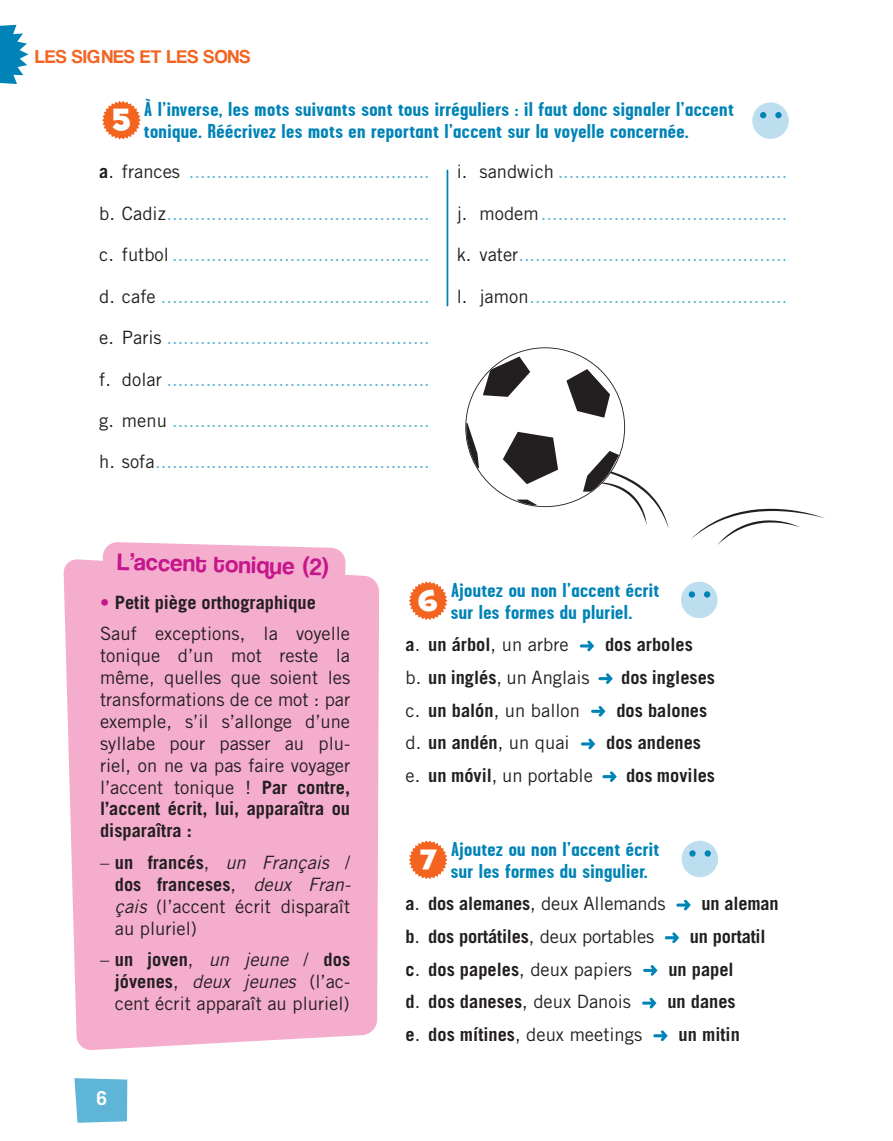
<style>
.page{position:relative;width:893px;height:1141px;background:#fff}
.page>*{position:absolute;margin:0;border:0;box-sizing:border-box;transform-origin:0 0}
.t1{font:29.75px "Grilled Cheese BTN";color:#fff}
.t2{font:24.5px "Coolvetica Rg";color:#c5168c}
.t3{font:700 20.12px/21.9px "Garage Gothic FB";letter-spacing:.015em;color:#0083b6;scale:1.2 1}
.t4{font:19.25px "Coolvetica Rg";letter-spacing:.02em;color:#f36421}
.t5{font:700 19.25px "Trade Gothic LT Std";color:#fff}
.t6{font:18.38px "Trade Gothic LT Std";color:#5eb5d7}
.t7{font:18.38px/21.9px "Trade Gothic LT Std";color:#231f20;text-align:justify}
.t8{font:700 18.38px/31.8px "Trade Gothic LT Std";color:#231f20}
.s1{font-weight:700;color:#231f20}
.s2{color:#231f20}
.s3{font-weight:400;color:#c5168c}
.s4{font-weight:400}
.s5{font-weight:700}
.s6{font-style:italic}
</style>
<div class="page">
<svg style="left:691px;top:508px;width:134px;height:37px"></svg>
<svg style="left:102px;top:101px;width:39px;height:39px"></svg>
<svg style="left:409px;top:581px;width:38px;height:39px"></svg>
<svg style="left:580px;top:641px;width:14px;height:10px"></svg>
<svg style="left:598px;top:673px;width:15px;height:11px"></svg>
<svg style="left:591px;top:706px;width:14px;height:11px"></svg>
<svg style="left:581px;top:739px;width:14px;height:10px"></svg>
<svg style="left:602px;top:771px;width:15px;height:11px"></svg>
<svg style="left:409px;top:840px;width:38px;height:39px"></svg>
<svg style="left:676px;top:900px;width:15px;height:10px"></svg>
<svg style="left:665px;top:932px;width:14px;height:11px"></svg>
<svg style="left:643px;top:965px;width:14px;height:11px"></svg>
<svg style="left:642px;top:998px;width:14px;height:10px"></svg>
<svg style="left:653px;top:1030px;width:15px;height:11px"></svg>
<svg style="left:0;top:25px;width:28px;height:59px"></svg>
<div style="left:63px;top:559px;width:316px;height:491px;background:#f5adce"></div>
<svg style="left:102px;top:542px;width:244px;height:46px"></svg>
<div style="left:752px;top:102px;width:37px;height:37px;background:#bcdeee;border-radius:50%"></div>
<svg style="left:760px;top:112px;width:6px;height:6px"></svg>
<div style="left:775px;top:112px;width:7px;height:6px;background:#0083b6;border-radius:50%"></div>
<div style="left:682px;top:841px;width:36px;height:36px;background:#bcdeee;border-radius:50%"></div>
<svg style="left:689px;top:850px;width:7px;height:7px"></svg>
<div style="left:705px;top:850px;width:6px;height:7px;background:#0083b6;border-radius:50%"></div>
<div style="left:681px;top:582px;width:36px;height:36px;background:#bcdeee;border-radius:50%"></div>
<div style="left:689px;top:591px;width:6px;height:7px;background:#0083b6;border-radius:50%"></div>
<div style="left:704px;top:591px;width:6px;height:7px;background:#0083b6;border-radius:50%"></div>
<hr style="left:447px;top:170px;width:1px;height:136px;background:#0083b6">
<svg style="left:503px;top:432px;width:55px;height:52px"></svg>
<svg style="left:581px;top:451px;width:88px;height:78px"></svg>
<svg style="left:566px;top:369px;width:44px;height:49px"></svg>
<svg style="left:483px;top:357px;width:47px;height:40px"></svg>
<svg style="left:466px;top:423px;width:13px;height:45px"></svg>
<svg style="left:516px;top:500px;width:21px;height:6px"></svg>
<svg style="left:74px;top:1078px;width:53px;height:45px"></svg>
<p class="t4" style="left:35px;top:45px;width:217px">LES SIGNES ET LES SONS</p>
<p class="t1" style="left:112px;top:101px;width:20px">5</p>
<p class="t3" style="left:144px;top:98px;width:493px">À l’inverse, les mots suivants sont tous irréguliers : il faut donc signaler l’accent tonique. Réécrivez les mots en reportant l’accent sur la voyelle concernée.</p>
<p class="t6" style="left:99px;top:161px;width:332px"><span class="s1">a</span><span class="s2">. frances</span> ...........................................</p>
<p class="t6" style="left:99px;top:202px;width:332px"><span class="s2">b. Cadiz</span>...............................................</p>
<p class="t6" style="left:99px;top:244px;width:332px"><span class="s2">c. futbol</span> ..............................................</p>
<p class="t6" style="left:99px;top:285px;width:332px"><span class="s2">d. cafe</span> ................................................</p>
<p class="t6" style="left:99px;top:326px;width:332px"><span class="s2">e. Paris</span> ...............................................</p>
<p class="t6" style="left:99px;top:368px;width:332px"><span class="s2">f. dolar</span> ...............................................</p>
<p class="t6" style="left:99px;top:409px;width:332px"><span class="s2">g. menu</span> ..............................................</p>
<p class="t6" style="left:99px;top:451px;width:332px"><span class="s2">h. sofa</span>.................................................</p>
<p class="t6" style="left:457px;top:161px;width:332px"><span class="s2">i. sandwich</span> .........................................</p>
<p class="t6" style="left:457px;top:202px;width:332px"><span class="s2">j. modem</span>............................................</p>
<p class="t6" style="left:457px;top:244px;width:332px"><span class="s2">k. vater</span>................................................</p>
<p class="t6" style="left:457px;top:285px;width:332px"><span class="s2">l. jamon</span>..............................................</p>
<p class="t2" style="left:118px;top:546px;width:214px;rotate:2deg">L’accent tonique (2)</p>
<p class="t8" style="left:100px;top:586px;width:252px"><span class="s3">•</span> Petit piège orthographique<br><span class="s4">Sauf exceptions, la voyelle</span></p>
<p class="t7" style="left:100px;top:645px;width:252px">tonique d’un mot reste la même, quelles que soient les transformations de ce mot : par exemple, s’il s’allonge d’une syllabe pour passer au plu&shy;riel, on ne va pas faire voyager l’accent tonique ! <span class="s5">Par contre, l’accent écrit, lui, apparaîtra ou disparaîtra :</span></p>
<p class="t7" style="left:115px;top:851px;width:237px;text-indent:-15px">– <span class="s5">un francés</span>, <span class="s6">un Français</span> / <span class="s5">dos franceses</span>, <span class="s6">deux Fran&shy;çais</span> (l’accent écrit disparaît au pluriel)</p>
<p class="t7" style="left:115px;top:949px;width:237px;text-indent:-15px">– <span class="s5">un joven</span>, <span class="s6">un jeune</span> / <span class="s5">dos jóvenes</span>, <span class="s6">deux jeunes</span> (l’ac&shy;cent écrit apparaît au pluriel)</p>
<p class="t5" style="left:97px;top:1087px;width:12px">6</p>
<p class="t1" style="left:419px;top:581px;width:21px">6</p>
<p class="t3" style="left:451px;top:579px;width:175px">Ajoutez ou non l’accent écrit sur les formes du pluriel.</p>
<p class="t7" style="left:406px;top:634px;width:165px"><span class="s5">a</span>. <span class="s5">un árbol</span>, un arbre</p>
<p class="t8" style="left:605px;top:628px;width:89px">dos arboles</p>
<p class="t7" style="left:406px;top:666px;width:186px">b. <span class="s5">un inglés</span>, un Anglais</p>
<p class="t8" style="left:621px;top:661px;width:95px">dos ingleses</p>
<p class="t7" style="left:406px;top:699px;width:176px">c. <span class="s5">un balón</span>, un ballon</p>
<p class="t8" style="left:616px;top:694px;width:92px">dos balones</p>
<p class="t7" style="left:406px;top:732px;width:166px">d. <span class="s5">un andén</span>, un quai</p>
<p class="t8" style="left:606px;top:726px;width:96px">dos andenes</p>
<p class="t7" style="left:406px;top:764px;width:189px">e. <span class="s5">un móvil</span>, un portable</p>
<p class="t8" style="left:626px;top:759px;width:91px">dos moviles</p>
<p class="t1" style="left:420px;top:841px;width:18px">7</p>
<p class="t3" style="left:451px;top:838px;width:175px">Ajoutez ou non l’accent écrit sur les formes du singulier.</p>
<p class="t7" style="left:406px;top:893px;width:262px"><span class="s5">a</span>. <span class="s5">dos alemanes</span>, deux Allemands</p>
<p class="t8" style="left:701px;top:888px;width:79px">un aleman</p>
<p class="t7" style="left:406px;top:925px;width:250px"><span class="s5">b</span>. <span class="s5">dos portátiles</span>, deux portables</p>
<p class="t8" style="left:690px;top:920px;width:77px">un portatil</p>
<p class="t7" style="left:406px;top:958px;width:228px"><span class="s5">c</span>. <span class="s5">dos papeles</span>, deux papiers</p>
<p class="t8" style="left:668px;top:953px;width:67px">un papel</p>
<p class="t7" style="left:406px;top:991px;width:227px"><span class="s5">d</span>. <span class="s5">dos daneses</span>, deux Danois</p>
<p class="t8" style="left:667px;top:986px;width:70px">un danes</p>
<p class="t7" style="left:406px;top:1023px;width:238px"><span class="s5">e</span>. <span class="s5">dos mítines</span>, deux meetings</p>
<p class="t8" style="left:679px;top:1018px;width:63px">un mitin</p>
</div>
